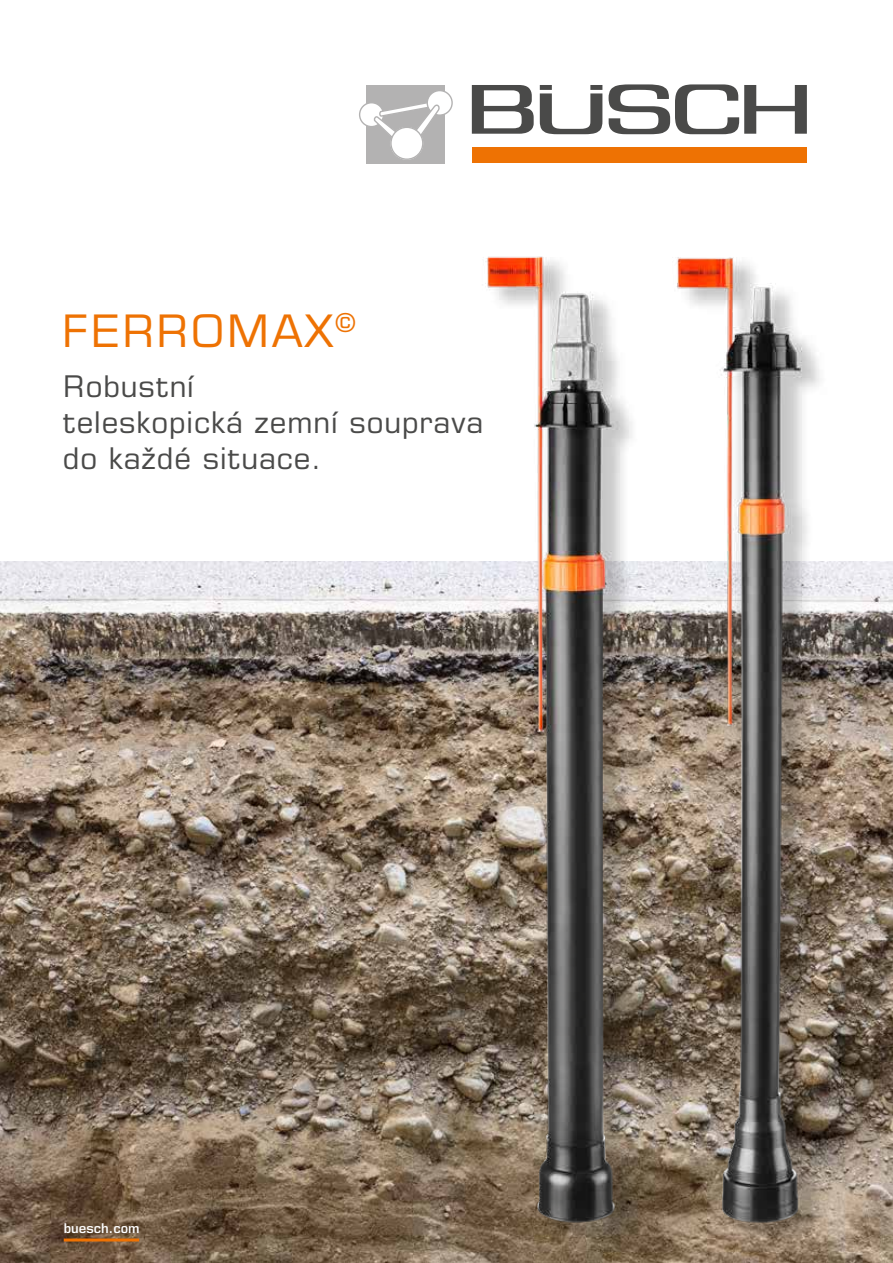
<style>
.page{position:relative;width:893px;height:1263px;background:#fff}
.page>*{position:absolute;margin:0;border:0;box-sizing:border-box;transform-origin:0 0}
.t1{font:45px "Eurostile LT Pro";letter-spacing:.03em;color:#ee7203}
.t2{font:30px/36px "Eurostile LT Pro";letter-spacing:.03em;color:#4a4a49}
.t3{font:600 13.5px "Eurostile LT Pro";color:#fff}
</style>
<div class="page">
<img style="left:0;top:561px;width:893px;height:702px">
<svg style="left:472px;top:85px;width:62px;height:49px"></svg>
<svg style="left:609px;top:85px;width:198px;height:49px"></svg>
<svg style="left:540px;top:85px;width:62px;height:49px"></svg>
<div style="left:472px;top:148px;width:335px;height:15px;background:#ee7203"></div>
<div style="left:366px;top:85px;width:78px;height:78px;background:#b3b2b2"></div>
<div style="left:360px;top:103px;width:23px;height:24px;background:#fff;border-radius:50%"></div>
<div style="left:359px;top:102px;width:25px;height:25px;border:1px solid #b3b2b2;border-radius:50%"></div>
<div style="left:389px;top:126px;width:36px;height:35px;background:#b3b2b2;border:1px solid #b3b2b2;border-radius:50%"></div>
<div style="left:427px;top:91px;width:25px;height:24px;background:#fff;border-radius:50%"></div>
<div style="left:427px;top:90px;width:26px;height:26px;border:1px solid #b3b2b2;border-radius:50%"></div>
<svg style="left:371px;top:99px;width:69px;height:45px"></svg>
<div style="left:390px;top:127px;width:33px;height:33px;background:#fff;border:1px solid #b3b2b2;border-radius:50%"></div>
<img style="left:473px;top:256px;width:393px;height:981px">
<hr style="left:64px;top:1238px;width:75px;height:3px;background:#ee7203">
<h1 class="t1" style="left:62px;top:304px;width:297px">FERROMAX<sup>©</sup></h1>
<p class="t2" style="left:63px;top:368px;width:422px">Robustní<br>teleskopická zemní souprava do každé situace.</p>
<p class="t3" style="left:64px;top:1220px;width:77px">buesch.com</p>
</div>
